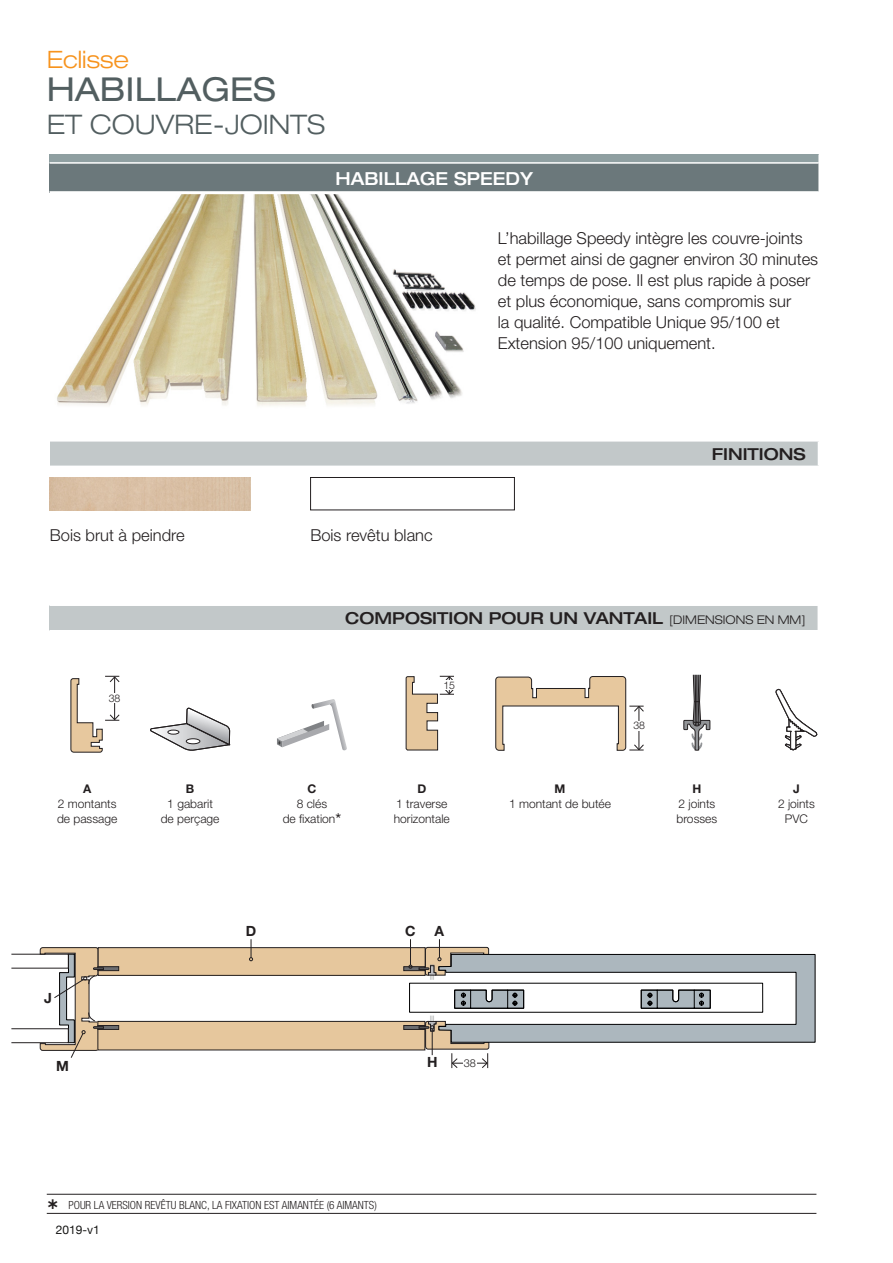
<style>
.page{position:relative;width:893px;height:1263px;background:#fff}
.page>*{position:absolute;margin:0;border:0;box-sizing:border-box;transform-origin:0 0}
.t1{font:expanded 33px "Helvetica Neue";color:#525e60}
.t2{font:300 expanded 27px "Helvetica Neue";color:#525e60}
.t3{font:300 expanded 24px "Helvetica Neue";color:#f7931d}
.Sous-titre__habillag{font:500 expanded 18px "Helvetica Neue";color:#fff;scale:.95 1}
.t4{font:300 16.5px/21px "Helvetica Neue";color:#231f20}
.t5{font:500 expanded 16.5px "Helvetica Neue";color:#231f20}
.t6{font:700 condensed 15.15px "Minion Pro";color:#babcbc}
.t7{font:700 14.1px "Helvetica Neue";color:#231f20}
.t8{font:300 12px/15px "Helvetica Neue";color:#231f20;text-align:center}
.t9{font:700 12px "Helvetica Neue";color:#231f20}
.t10{font:12px "Helvetica Neue";color:#161615}
.t11{font:300 condensed 11.25px "Helvetica Neue";color:#231f20}
.t12{font:300 10.95px "Helvetica Neue";color:#231f20}
.t13{font:300 10.5px "Helvetica Neue";color:#231f20}
.s1{font-weight:300;font-size:12px}
.s2{font-weight:400;font-size:16.5px}
</style>
<div class="page">
<div style="left:50px;top:477px;width:200px;height:33px;background:#d9bfa4"></div>
<img style="left:57px;top:194px;width:419px;height:212px">
<div style="left:50px;top:154px;width:769px;height:9px;background:#8f9fa1"></div>
<div style="left:50px;top:163px;width:769px;height:30px;background:#6b787b"></div>
<hr style="left:818px;top:164px;width:2px;height:27px;background:#fff">
<hr style="left:50px;top:162px;width:770px;height:2px;background:#fff">
<hr style="left:50px;top:191px;width:770px;height:3px;background:#fff">
<div style="left:50px;top:441px;width:768px;height:25px;background:#c2c8c9"></div>
<hr style="left:50px;top:440px;width:769px;height:2px;background:#fff">
<svg style="left:683px;top:674px;width:27px;height:77px"></svg>
<svg style="left:775px;top:688px;width:43px;height:63px"></svg>
<svg style="left:277px;top:699px;width:70px;height:51px"></svg>
<svg style="left:150px;top:707px;width:80px;height:44px"></svg>
<div style="left:168px;top:730px;width:11px;height:4px;border:1px solid #231f20;border-radius:50%"></div>
<div style="left:186px;top:739px;width:14px;height:5px;background:#fff;border-radius:50%"></div>
<div style="left:186px;top:738px;width:14px;height:6px;border:1px solid #231f20;border-radius:50%"></div>
<div style="left:49px;top:605px;width:769px;height:26px;background:#c2c8c9"></div>
<hr style="left:49px;top:604px;width:770px;height:2px;background:#fff">
<hr style="left:817px;top:606px;width:2px;height:24px;background:#fff">
<hr style="left:49px;top:630px;width:770px;height:1px;background:#fff">
<div style="left:11px;top:1028px;width:58px;height:15px;border:1px solid #231f20"></div>
<div style="left:98px;top:948px;width:327px;height:27px;background:#e6c79d"></div>
<div style="left:98px;top:947px;width:328px;height:29px;border:1px solid #231f20"></div>
<div style="left:98px;top:1021px;width:327px;height:29px;background:#e6c79d"></div>
<div style="left:97px;top:1021px;width:328px;height:29px;border:1px solid #231f20"></div>
<svg style="left:104px;top:1025px;width:15px;height:5px"></svg>
<svg style="left:104px;top:966px;width:15px;height:5px"></svg>
<svg style="left:39px;top:947px;width:65px;height:111px"></svg>
<svg style="left:404px;top:1025px;width:15px;height:5px"></svg>
<svg style="left:404px;top:966px;width:15px;height:5px"></svg>
<svg style="left:249px;top:939px;width:4px;height:22px"></svg>
<svg style="left:419px;top:939px;width:397px;height:129px"></svg>
<div style="left:463px;top:1058px;width:14px;height:10px;background:#fff"></div>
<svg style="left:495px;top:676px;width:149px;height:75px"></svg>
<div style="left:633px;top:721px;width:13px;height:10px;background:#fff"></div>
<svg style="left:405px;top:676px;width:49px;height:75px"></svg>
<div style="left:443px;top:680px;width:13px;height:10px;background:#fff"></div>
<svg style="left:409px;top:939px;width:3px;height:30px"></svg>
<div style="left:310px;top:477px;width:205px;height:33px;background:#fff;border:1px solid #231f20"></div>
<svg style="left:70px;top:676px;width:50px;height:77px"></svg>
<hr style="left:47px;top:1194px;width:769px;height:1px;background:#231f20">
<hr style="left:47px;top:1213px;width:769px;height:1px;background:#231f20">
<p class="t3" style="left:47px;top:45px;width:84px">Eclisse</p>
<p class="t1" style="left:47px;top:69px;width:230px">HABILLAGES</p>
<p class="t2" style="left:47px;top:109px;width:280px">ET COUVRE-JOINTS</p>
<p class="Sous-titre__habillag" style="left:336px;top:167px;width:210px">HABILLAGE SPEEDY</p>
<p class="t4" style="left:498px;top:227px;width:322px">L’habillage Speedy intègre les couvre-joints et permet ainsi de gagner environ 30 minutes de temps de pose. Il est plus rapide à poser et plus économique, sans compromis sur<br>la qualité. Compatible Unique 95/100 et Extension 95/100 uniquement.</p>
<p class="t5" style="left:712px;top:444px;width:95px">FINITIONS</p>
<p class="t4" style="left:50px;top:524px;width:136px">Bois brut à peindre</p>
<p class="t4" style="left:310px;top:524px;width:124px">Bois revêtu blanc</p>
<p class="t5" style="left:345px;top:608px;width:462px">COMPOSITION POUR UN VANTAIL <span class="s1">[DIMENSIONS EN MM]</span></p>
<p class="t13" style="left:443px;top:679px;width:13px">15</p>
<p class="t13" style="left:109px;top:692px;width:13px">38</p>
<p class="t13" style="left:633px;top:719px;width:13px">38</p>
<p class="t9" style="left:83px;top:781px;width:10px">A</p>
<p class="t8" style="left:58px;top:796px;width:60px">2 montants</p>
<p class="t8" style="left:57px;top:811px;width:62px">de passage</p>
<p class="t9" style="left:186px;top:781px;width:10px">B</p>
<p class="t8" style="left:161px;top:796px;width:60px">1 gabarit de perçage</p>
<p class="t9" style="left:307px;top:781px;width:10px">C</p>
<p class="t8" style="left:283px;top:796px;width:60px">8 clés<br>de fixation<span class="s2">*</span></p>
<p class="t9" style="left:417px;top:781px;width:10px">D</p>
<p class="t8" style="left:394px;top:796px;width:58px;text-align:left">1 traverse horizontale</p>
<p class="t9" style="left:555px;top:781px;width:12px">M</p>
<p class="t8" style="left:509px;top:796px;width:104px">1 montant de butée</p>
<p class="t9" style="left:692px;top:781px;width:10px">H</p>
<p class="t8" style="left:676px;top:796px;width:42px;text-align:left">2 joints brosses</p>
<p class="t9" style="left:793px;top:781px;width:8px">J</p>
<p class="t8" style="left:778px;top:796px;width:38px">2 joints<br>PVC</p>
<p class="t7" style="left:44px;top:989px;width:9px">J</p>
<p class="t7" style="left:56px;top:1057px;width:14px">M</p>
<p class="t7" style="left:246px;top:922px;width:12px">D</p>
<p class="t7" style="left:405px;top:922px;width:12px">C</p>
<p class="t7" style="left:435px;top:922px;width:11px">A</p>
<p class="t6" style="left:429px;top:961px;width:8px">||</p>
<p class="t6" style="left:429px;top:1012px;width:8px">||</p>
<p class="t7" style="left:427px;top:1054px;width:12px">H</p>
<p class="t12" style="left:464px;top:1056px;width:14px">38</p>
<p class="t11" style="left:68px;top:1198px;width:310px">POUR LA VERSION REVÊTU BLANC, LA FIXATION EST AIMANTÉE (6 AIMANTS)</p>
<p class="t10" style="left:56px;top:1221px;width:46px">2019-v1</p>
</div>
